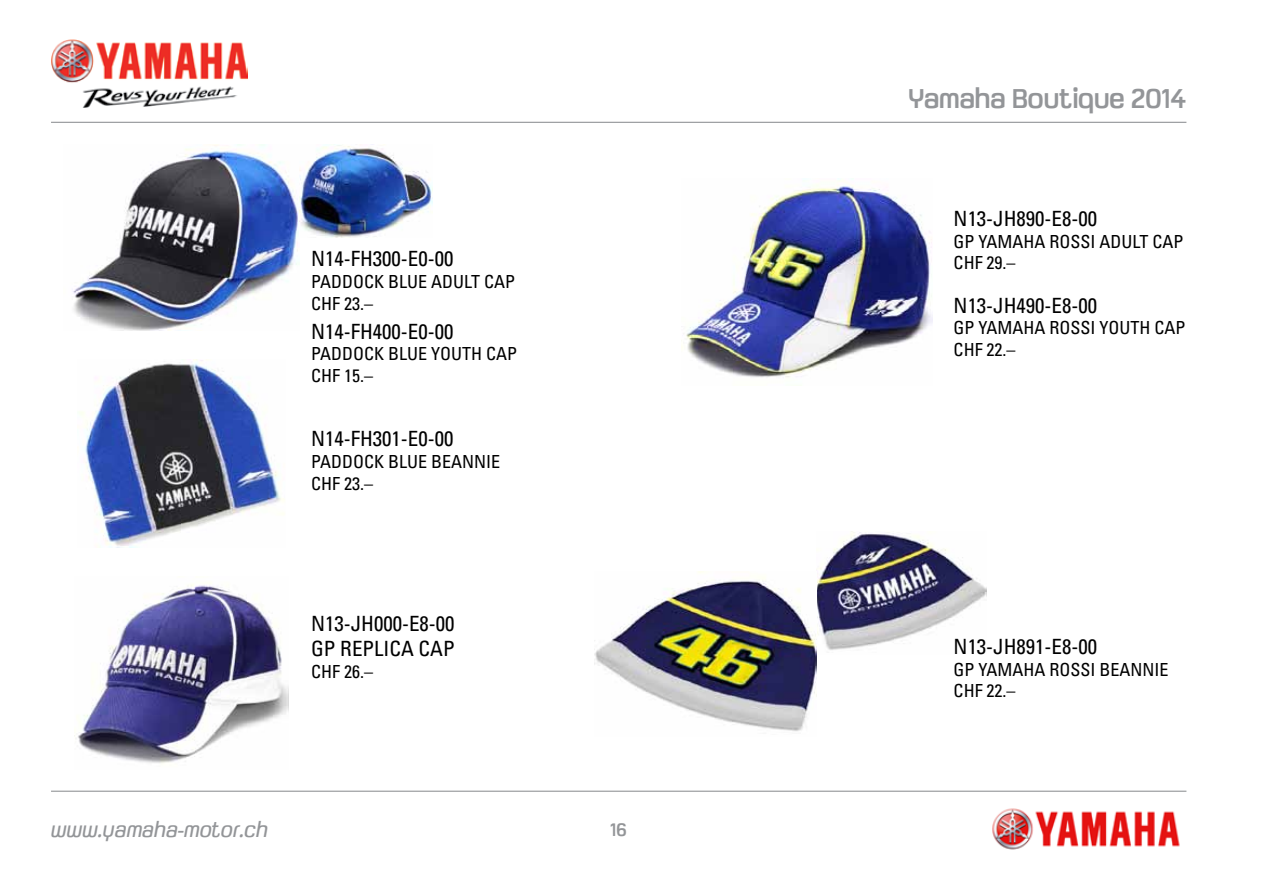
<style>
.page{position:relative;width:1263px;height:893px;background:#fff}
.page>*{position:absolute;margin:0;border:0;box-sizing:border-box;transform-origin:0 0}
.t1{font:27px "GFT Yamaha Motor";color:#939598}
.t2{font:condensed 21px/25.2px "Univers LT Std";color:#000}
.t3{font:italic 300 21px "GFT Yamaha Motor";color:#939598}
.t4{font:condensed 18px/21.6px "Univers LT Std";color:#000}
.t5{font:18px "GFT Yamaha Motor";color:#939598}
</style>
<div class="page">
<img style="left:51px;top:40px;width:197px;height:68px">
<img style="left:992px;top:808px;width:188px;height:42px">
<hr style="left:51px;top:122px;width:1135px;height:1px;background:#939598">
<hr style="left:51px;top:791px;width:1135px;height:1px;background:#939598">
<img style="left:817px;top:531px;width:169px;height:119px">
<img style="left:79px;top:360px;width:206px;height:188px">
<img style="left:73px;top:144px;width:226px;height:187px">
<img style="left:299px;top:144px;width:134px;height:93px">
<img style="left:74px;top:583px;width:215px;height:181px">
<img style="left:681px;top:180px;width:252px;height:198px">
<img style="left:594px;top:572px;width:223px;height:159px">
<p class="t2" style="left:311px;top:246px;width:144px">N14-FH300-E0-00</p>
<p class="t4" style="left:311px;top:271px;width:206px">PADDOCK BLUE ADULT CAP<br>CHF 23.–</p>
<p class="t2" style="left:311px;top:318px;width:144px">N14-FH400-E0-00</p>
<p class="t4" style="left:311px;top:343px;width:208px">PADDOCK BLUE YOUTH CAP<br>CHF 15.–</p>
<p class="t2" style="left:311px;top:426px;width:144px">N14-FH301-E0-00</p>
<p class="t4" style="left:311px;top:451px;width:191px">PADDOCK BLUE BEANNIE<br>CHF 23.–</p>
<p class="t2" style="left:311px;top:610px;width:145px">N13-JH000-E8-00<br>GP REPLICA CAP</p>
<p class="t4" style="left:311px;top:660px;width:63px">CHF 26.–</p>
<p class="t3" style="left:51px;top:817px;width:218px">www.yamaha-motor.ch</p>
<p class="t5" style="left:611px;top:817px;width:18px">16</p>
<h1 class="t1" style="left:908px;top:81px;width:279px">Yamaha Boutique 2014</h1>
<p class="t2" style="left:954px;top:206px;width:145px">N13-JH890-E8-00</p>
<p class="t4" style="left:954px;top:230px;width:231px">GP YAMAHA ROSSI ADULT CAP<br>CHF 29.–</p>
<p class="t2" style="left:954px;top:292px;width:145px">N13-JH490-E8-00</p>
<p class="t4" style="left:954px;top:317px;width:233px">GP YAMAHA ROSSI YOUTH CAP<br>CHF 22.–</p>
<p class="t2" style="left:954px;top:634px;width:145px">N13-JH891-E8-00</p>
<p class="t4" style="left:954px;top:658px;width:216px">GP YAMAHA ROSSI BEANNIE<br>CHF 22.–</p>
</div>
